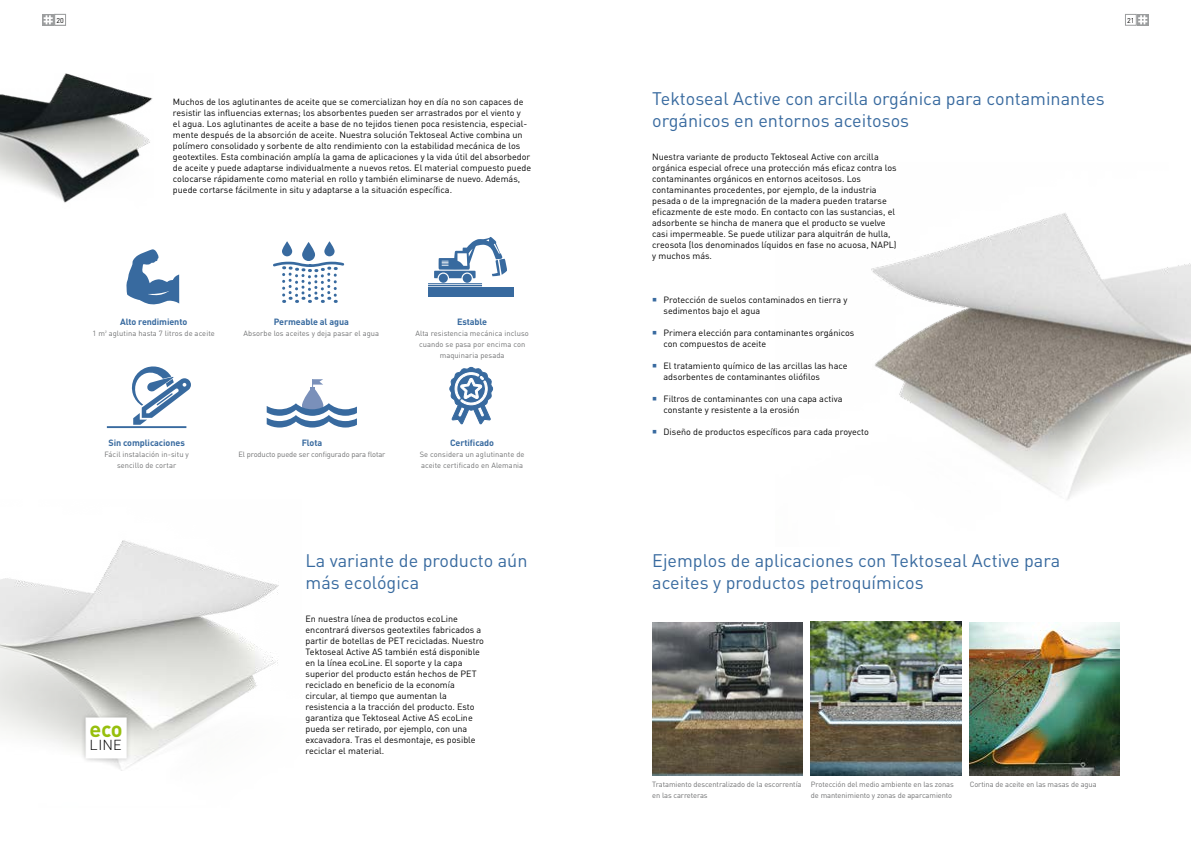
<style>
.page{position:relative;width:1191px;height:842px;background:#fff}
.page>*{position:absolute;margin:0;border:0;box-sizing:border-box;transform-origin:0 0}
.t1{font:700 21.7px "DIN Pro";color:#97bf0d}
.t2{font:18px/22px "DIN Pro";color:#386a9f}
.t3{font:300 14.3px "DIN Pro";color:#000}
.t4{font:9px/11px "DIN Pro";color:#000}
.t5{font:700 9px "DIN Pro";letter-spacing:-.01em;color:#386a9f}
.t6{font:7.5px/11px "DIN Pro";letter-spacing:-.005em;color:#707172}
.t7{font:7px "DIN Pro";color:#000}
.t8{font:700 7px "DIN Pro";color:#000}
</style>
<div class="page">
<img style="left:0;top:74px;width:153px;height:50px">
<img style="left:871px;top:213px;width:320px;height:111px">
<svg style="left:802px;top:324px;width:389px;height:325px"></svg>
<img style="left:0;top:540px;width:279px;height:67px">
<svg style="left:0;top:607px;width:278px;height:164px"></svg>
<div style="left:80px;top:712px;width:51px;height:51px;background:#000;opacity:.25"></div>
<div style="left:86px;top:718px;width:40px;height:40px;background:#fff"></div>
<img style="left:652px;top:622px;width:150px;height:154px">
<img style="left:811px;top:622px;width:150px;height:154px">
<img style="left:969px;top:622px;width:150px;height:154px">
<svg style="left:282px;top:241px;width:10px;height:15px"></svg>
<svg style="left:302px;top:242px;width:13px;height:19px"></svg>
<svg style="left:324px;top:241px;width:10px;height:15px"></svg>
<svg style="left:273px;top:260px;width:72px;height:43px"></svg>
<svg style="left:43px;top:14px;width:11px;height:12px"></svg>
<svg style="left:44px;top:15px;width:9px;height:9px"></svg>
<div style="left:54px;top:14px;width:12px;height:12px;border:1px solid #9c9e9f"></div>
<svg style="left:1137px;top:14px;width:11px;height:12px"></svg>
<svg style="left:1138px;top:15px;width:9px;height:9px"></svg>
<div style="left:1125px;top:14px;width:11px;height:12px;border:1px solid #9c9e9f"></div>
<svg style="left:434px;top:237px;width:73px;height:46px"></svg>
<div style="left:428px;top:287px;width:86px;height:9px;background:#386a9f"></div>
<hr style="left:428px;top:283px;width:54px;height:1px;background:#386a9f">
<hr style="left:428px;top:285px;width:54px;height:1px;background:#386a9f">
<svg style="left:0;top:124px;width:180px;height:181px"></svg>
<svg style="left:302px;top:387px;width:21px;height:28px"></svg>
<svg style="left:267px;top:403px;width:90px;height:24px"></svg>
<svg style="left:310px;top:379px;width:13px;height:10px"></svg>
<svg style="left:131px;top:366px;width:60px;height:59px"></svg>
<hr style="left:107px;top:426px;width:79px;height:2px;background:#386a9f">
<svg style="left:449px;top:367px;width:44px;height:57px"></svg>
<p class="t7" style="left:56px;top:15px;width:9px">20</p>
<p class="t7" style="left:1127px;top:15px;width:9px">21</p>
<p class="t8" style="left:56px;top:15px;width:5px">1</p>
<p class="t4" style="left:173px;top:96px;width:360px">Muchos de los aglutinantes de aceite que se comercializan hoy en día no son capaces de resistir las influencias externas; los absorbentes pueden ser arrastrados por el viento y<br>el agua. Los aglutinantes de aceite a base de no tejidos tienen poca resistencia, especial&shy;mente después de la absorción de aceite. Nuestra solución Tektoseal Active combina un polímero consolidado y sorbente de alto rendimiento con la estabilidad mecánica de los geotextiles. Esta combinación amplía la gama de aplicaciones y la vida útil del absorbedor de aceite y puede adaptarse individualmente a nuevos retos. El material compuesto puede colocarse rápidamente como material en rollo y también eliminarse de nuevo. Además, puede cortarse fácilmente in situ y adaptarse a la situación específica.</p>
<p class="t5" style="left:120px;top:315px;width:69px">Alto rendimiento</p>
<p class="t6" style="left:92px;top:327px;width:124px">1 m² aglutina hasta 7 litros de aceite</p>
<p class="t5" style="left:274px;top:315px;width:77px">Permeable al agua</p>
<p class="t5" style="left:457px;top:315px;width:32px">Estable</p>
<p class="t6" style="left:244px;top:327px;width:137px">Absorbe los aceites y deja pasar el agua</p>
<p class="t6" style="left:415px;top:327px;width:115px;text-align:center">Alta resistencia mecánica incluso cuando se pasa por encima con maquinaria pesada</p>
<p class="t5" style="left:108px;top:436px;width:78px">Sin complicaciones</p>
<p class="t5" style="left:302px;top:436px;width:22px">Flota</p>
<p class="t6" style="left:104px;top:448px;width:86px;text-align:center">Fácil instalación in-situ y sencillo de cortar</p>
<p class="t6" style="left:239px;top:448px;width:148px">El producto puede ser configurado para flotar</p>
<p class="t5" style="left:450px;top:436px;width:45px">Certificado</p>
<p class="t6" style="left:420px;top:448px;width:106px">Se considera un aglutinante de aceite certificado en Alemania</p>
<h1 class="t1" style="left:90px;top:712px;width:35px">eco</h1>
<h3 class="t3" style="left:90px;top:734px;width:34px">LINE</h3>
<h2 class="t2" style="left:305px;top:548px;width:223px">La variante de producto aún más ecológica</h2>
<p class="t4" style="left:305px;top:613px;width:180px">En nuestra línea de productos ecoLine encontrará diversos geotextiles fabricados a partir de botellas de PET recicladas. Nuestro Tektoseal Active AS también está disponible en la línea ecoLine. El soporte y la capa superior del producto están hechos de PET reciclado en beneficio de la economía circular, al tiempo que aumentan la resistencia a la tracción del producto. Esto garantiza que Tektoseal Active AS ecoLine pueda ser retirado, por ejemplo, con una excavadora. Tras el desmontaje, es posible reciclar el material.</p>
<h2 class="t2" style="left:652px;top:86px;width:454px">Tektoseal Active con arcilla orgánica para contaminantes orgánicos en entornos aceitosos</h2>
<p class="t4" style="left:652px;top:151px;width:246px">Nuestra variante de producto Tektoseal Active con arcilla orgánica especial ofrece una protección más eficaz contra los contaminantes orgánicos en entornos aceitosos. Los contaminantes procedentes, por ejemplo, de la industria pesada o de la impregnación de la madera pueden tratarse eficazmente de este modo. En contacto con las sustancias, el adsorbente se hincha de manera que el producto se vuelve casi impermeable. Se puede utilizar para alquitrán de hulla, creosota (los denominados líquidos en fase no acuosa, NAPL) y muchos más.</p>
<p class="t4" style="left:663px;top:294px;width:185px">Protección de suelos contaminados en tierra y sedimentos bajo el agua</p>
<p class="t4" style="left:663px;top:327px;width:192px">Primera elección para contaminantes orgánicos con compuestos de aceite</p>
<p class="t4" style="left:663px;top:360px;width:185px">El tratamiento químico de las arcillas las hace adsorbentes de contaminantes oliófilos</p>
<p class="t4" style="left:663px;top:393px;width:180px">Filtros de contaminantes con una capa activa constante y resistente a la erosión</p>
<p class="t4" style="left:663px;top:426px;width:207px">Diseño de productos específicos para cada proyecto</p>
<h2 class="t2" style="left:652px;top:548px;width:409px">Ejemplos de aplicaciones con Tektoseal Active para aceites y productos petroquímicos</h2>
<p class="t6" style="left:652px;top:778px;width:151px">Tratamiento descentralizado de la escorrentía en las carreteras</p>
<p class="t6" style="left:811px;top:778px;width:144px">Protección del medio ambiente en las zonas de mantenimiento y zonas de aparcamiento</p>
<p class="t6" style="left:969px;top:778px;width:128px">Cortina de aceite en las masas de agua</p>
</div>
